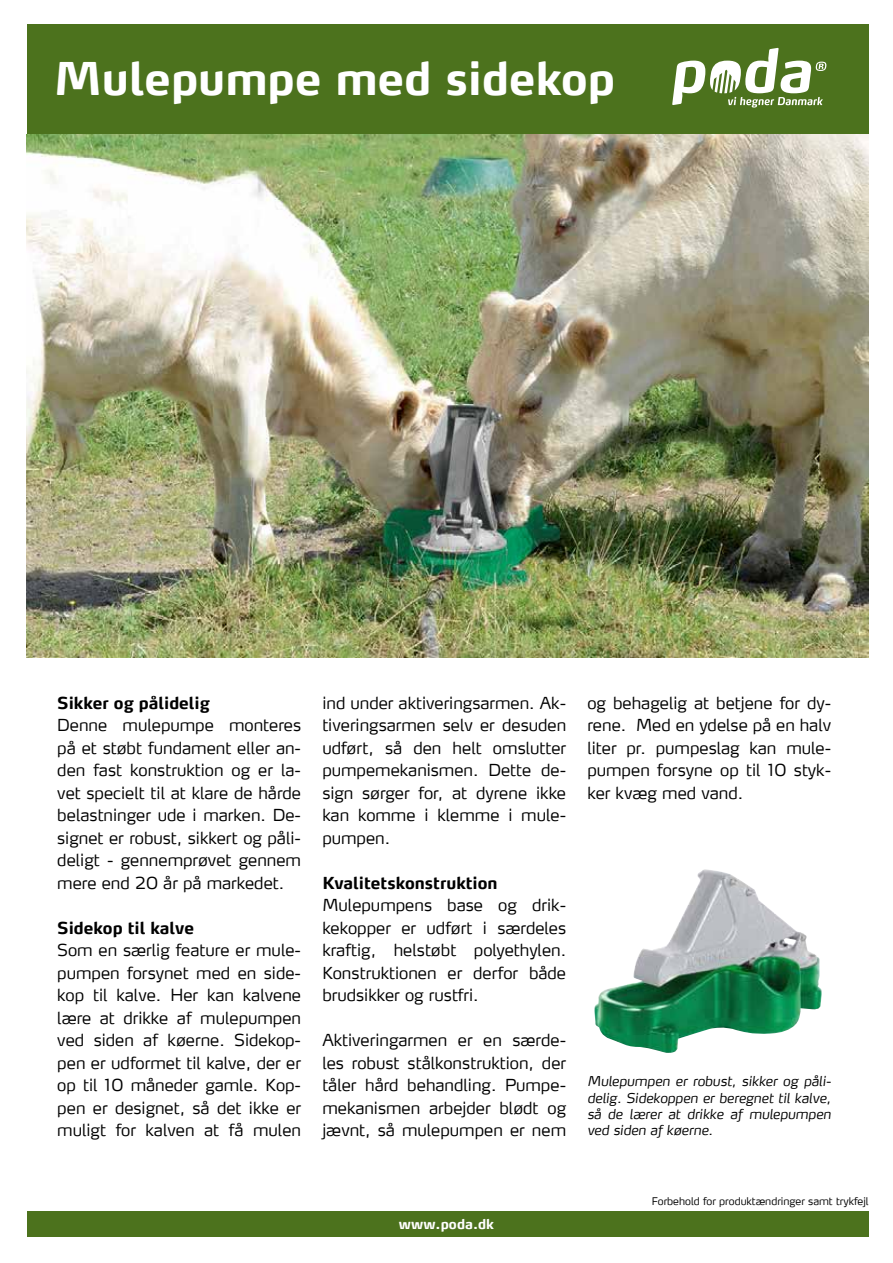
<style>
.page{position:relative;width:893px;height:1263px;background:#fff}
.page>*{position:absolute;margin:0;border:0;box-sizing:border-box;transform-origin:0 0}
.t1{font:700 45px "Max";color:#fff}
.t2{font:300 16.5px/22.5px "Max LF";color:#000;text-align:justify}
.t3{font:700 16.5px "Max LF";color:#000}
.t4{font:italic 300 13.5px/16.2px "Max LF";color:#000;text-align:justify}
.t5{font:700 13.5px "Max";letter-spacing:.005em;color:#fff}
.t6{font:300 10.5px "Max";color:#000}
</style>
<div class="page">
<div style="left:27px;top:24px;width:842px;height:110px;background:#4c721d"></div>
<svg style="left:672px;top:48px;width:154px;height:60px"></svg>
<div style="left:27px;top:1211px;width:842px;height:26px;background:#4c721d"></div>
<img style="left:594px;top:869px;width:228px;height:184px">
<img style="left:27px;top:134px;width:842px;height:523px">
<h1 class="t1" style="left:54px;top:50px;width:562px">Mulepumpe med sidekop</h1>
<p class="t3" style="left:57px;top:692px;width:154px">Sikker og pålidelig</p>
<p class="t2" style="left:57px;top:713px;width:245px">Denne mulepumpe monteres på et støbt fundament eller an&shy;den fast konstruktion og er la&shy;vet specielt til at klare de hårde belastninger ude i marken. De&shy;signet er robust, sikkert og påli&shy;deligt - gennemprøvet gennem mere end 20 år på markedet.</p>
<p class="t3" style="left:57px;top:917px;width:138px">Sidekop til kalve</p>
<p class="t2" style="left:57px;top:938px;width:245px">Som en særlig feature er mule&shy;pumpen forsynet med en side&shy;kop til kalve. Her kan kalvene lære at drikke af mulepumpen ved siden af køerne. Sidekop&shy;pen er udformet til kalve, der er op til 10 måneder gamle. Kop&shy;pen er designet, så det ikke er muligt for kalven at få mulen</p>
<p class="t2" style="left:322px;top:691px;width:245px">ind under aktiveringsarmen. Ak&shy;tiveringsarmen selv er desuden udført, så den helt omslutter pumpemekanismen. Dette de&shy;sign sørger for, at dyrene ikke kan komme i klemme i mule&shy;pumpen.</p>
<p class="t3" style="left:322px;top:872px;width:177px">Kvalitetskonstruktion</p>
<p class="t2" style="left:322px;top:893px;width:245px">Mulepumpens base og drik&shy;kekopper er udført i særdeles kraftig, helstøbt polyethylen.<br>Konstruktionen er derfor både brudsikker og rustfri.</p>
<p class="t2" style="left:322px;top:1028px;width:245px">Aktiveringarmen er en særde&shy;les robust stålkonstruktion, der tåler hård behandling. Pumpe&shy;mekanismen arbejder blødt og jævnt, så mulepumpen er nem</p>
<p class="t2" style="left:587px;top:691px;width:245px">og behagelig at betjene for dy&shy;rene. Med en ydelse på en halv liter pr. pumpeslag kan mule&shy;pumpen forsyne op til 10 styk&shy;ker kvæg med vand.</p>
<p class="t4" style="left:587px;top:1073px;width:245px">Mulepumpen er robust, sikker og påli&shy;delig. Sidekoppen er beregnet til kalve, så de lærer at drikke af mulepumpen ved siden af køerne.</p>
<p class="t5" style="left:399px;top:1215px;width:97px">www.poda.dk</p>
<p class="t6" style="left:652px;top:1194px;width:218px">Forbehold for produktændringer samt trykfejl</p>
</div>
